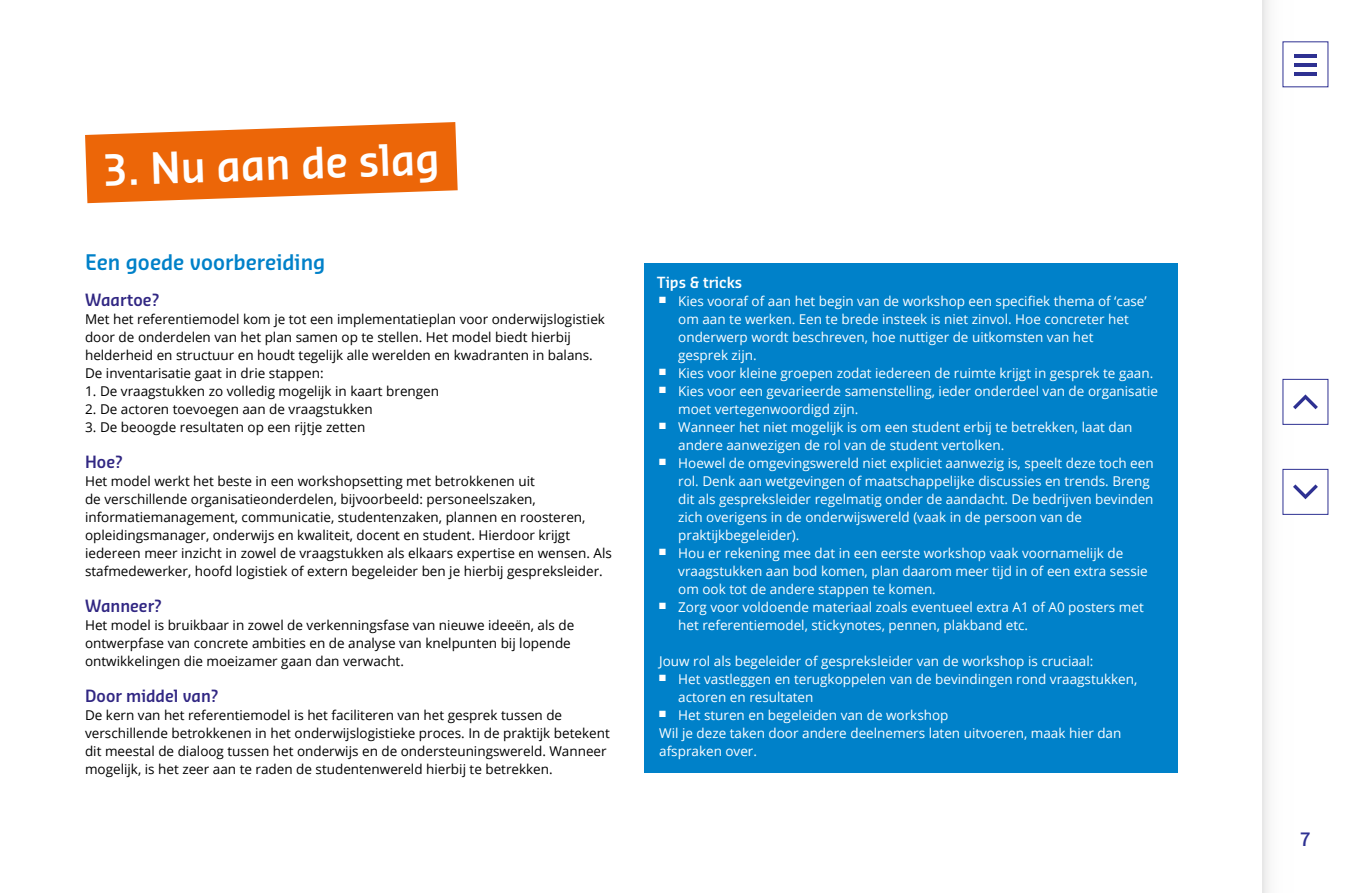
<style>
.page{position:relative;width:1348px;height:893px;background:#fff}
.page>*{position:absolute;margin:0;border:0;box-sizing:border-box;transform-origin:0 0}
.t1{font:600 42.15px "Sansa Sm Con Pro";color:#fff}
.t2{font:600 21px "Sansa Sm Con Pro";color:#0081c9}
.t3{font:600 18px "Sansa Sm Con Pro";color:#2e3192}
.t4{font:600 16.5px "Sansa Sm Con Pro";color:#312783}
.t5{font:600 15px "Sansa Sm Con Pro";color:#fff}
.t6{font:13.5px/18px "Open Sans";color:#fff}
.t7{font:13.5px/18px "Open Sans";color:#000}
</style>
<div class="page">
<div style="left:1263px;top:0;width:45px;height:893px;background:linear-gradient(to right,#f5f5f5,#fff)"></div>
<div style="left:1282px;top:41px;width:46px;height:46px;background:#fff"></div>
<hr style="left:1294px;top:54px;width:23px;height:4px;background:#2e3192">
<hr style="left:1294px;top:72px;width:23px;height:4px;background:#2e3192">
<hr style="left:1294px;top:63px;width:23px;height:4px;background:#2e3192">
<div style="left:1282px;top:469px;width:46px;height:46px;background:#fff;border:1px solid #2e3192"></div>
<svg style="left:1293px;top:484px;width:25px;height:15px"></svg>
<div style="left:1282px;top:379px;width:46px;height:46px;background:#fff;border:1px solid #2e3192"></div>
<svg style="left:1293px;top:394px;width:25px;height:15px"></svg>
<svg style="left:85px;top:122px;width:373px;height:81px"></svg>
<div style="left:644px;top:263px;width:534px;height:41px;background:#0081c9"></div>
<div style="left:644px;top:283px;width:534px;height:57px;background:#0081c9"></div>
<div style="left:644px;top:337px;width:534px;height:39px;background:#0081c9"></div>
<div style="left:644px;top:373px;width:534px;height:57px;background:#0081c9"></div>
<div style="left:644px;top:427px;width:534px;height:39px;background:#0081c9"></div>
<div style="left:644px;top:445px;width:534px;height:93px;background:#0081c9"></div>
<div style="left:644px;top:535px;width:534px;height:75px;background:#0081c9"></div>
<div style="left:644px;top:589px;width:534px;height:57px;background:#0081c9"></div>
<div style="left:644px;top:643px;width:534px;height:39px;background:#0081c9"></div>
<div style="left:644px;top:679px;width:534px;height:39px;background:#0081c9"></div>
<div style="left:644px;top:715px;width:534px;height:39px;background:#0081c9"></div>
<div style="left:644px;top:733px;width:534px;height:39px;background:#0081c9"></div>
<h1 class="t1" style="left:102px;top:141px;width:338px;rotate:-2deg">3. Nu aan de slag</h1>
<h2 class="t2" style="left:85px;top:248px;width:242px">Een goede voorbereiding</h2>
<p class="t4" style="left:85px;top:288px;width:76px">Waartoe?</p>
<p class="t7" style="left:85px;top:310px;width:521px">Met het referentiemodel kom je tot een implementatieplan voor onderwijslogistiek door de onderdelen van het plan samen op te stellen. Het model biedt hierbij helderheid en structuur en houdt tegelijk alle werelden en kwadranten in balans.<br>De inventarisatie gaat in drie stappen:</p>
<p class="t7" style="left:85px;top:382px;width:356px">1. De vraagstukken zo volledig mogelijk in kaart brengen</p>
<p class="t7" style="left:85px;top:400px;width:289px">2. De actoren toevoegen aan de vraagstukken</p>
<p class="t7" style="left:85px;top:418px;width:282px">3. De beoogde resultaten op een rijtje zetten</p>
<p class="t4" style="left:85px;top:450px;width:39px">Hoe?</p>
<p class="t7" style="left:85px;top:472px;width:528px">Het model werkt het beste in een workshopsetting met betrokkenen uit<br>de verschillende organisatieonderdelen, bijvoorbeeld: personeelszaken, informatiemanagement, communicatie, studentenzaken, plannen en roosteren, opleidingsmanager, onderwijs en kwaliteit, docent en student. Hierdoor krijgt iedereen meer inzicht in zowel de vraagstukken als elkaars expertise en wensen. Als stafmedewerker, hoofd logistiek of extern begeleider ben je hierbij gespreksleider.</p>
<p class="t4" style="left:85px;top:594px;width:78px">Wanneer?</p>
<p class="t7" style="left:85px;top:616px;width:491px">Het model is bruikbaar in zowel de verkenningsfase van nieuwe ideeën, als de ontwerpfase van concrete ambities en de analyse van knelpunten bij lopende ontwikkelingen die moeizamer gaan dan verwacht.</p>
<p class="t4" style="left:85px;top:684px;width:135px">Door middel van?</p>
<p class="t7" style="left:85px;top:706px;width:526px">De kern van het referentiemodel is het faciliteren van het gesprek tussen de verschillende betrokkenen in het onderwijslogistieke proces. In de praktijk betekent dit meestal de dialoog tussen het onderwijs en de ondersteuningswereld. Wanneer mogelijk, is het zeer aan te raden de studentenwereld hierbij te betrekken.</p>
<p class="t5" style="left:657px;top:272px;width:87px">Tips &amp; tricks</p>
<p class="t6" style="left:678px;top:292px;width:470px;text-indent:-19px">■ Kies vooraf of aan het begin van de workshop een specifiek thema of ‘case’ om aan te werken. Een te brede insteek is niet zinvol. Hoe concreter het onderwerp wordt beschreven, hoe nuttiger de uitkomsten van het<br>gesprek zijn.</p>
<p class="t6" style="left:659px;top:364px;width:496px">■ Kies voor kleine groepen zodat iedereen de ruimte krijgt in gesprek te gaan.</p>
<p class="t6" style="left:678px;top:382px;width:481px;text-indent:-19px">■ Kies voor een gevarieerde samenstelling, ieder onderdeel van de organisatie moet vertegenwoordigd zijn.</p>
<p class="t6" style="left:678px;top:418px;width:456px;text-indent:-19px">■ Wanneer het niet mogelijk is om een student erbij te betrekken, laat dan andere aanwezigen de rol van de student vertolken.</p>
<p class="t6" style="left:678px;top:454px;width:477px;text-indent:-19px">■ Hoewel de omgevingswereld niet expliciet aanwezig is, speelt deze toch een rol. Denk aan wetgevingen of maatschappelijke discussies en trends. Breng dit als gespreksleider regelmatig onder de aandacht. De bedrijven bevinden zich overigens in de onderwijswereld (vaak in de persoon van de praktijkbegeleider).</p>
<p class="t6" style="left:678px;top:544px;width:471px;text-indent:-19px">■ Hou er rekening mee dat in een eerste workshop vaak voornamelijk de vraagstukken aan bod komen, plan daarom meer tijd in of een extra sessie om ook tot de andere stappen te komen.</p>
<p class="t6" style="left:678px;top:598px;width:467px;text-indent:-19px">■ Zorg voor voldoende materiaal zoals eventueel extra A1 of A0 posters met het referentiemodel, stickynotes, pennen, plakband etc.</p>
<p class="t6" style="left:659px;top:652px;width:436px">Jouw rol als begeleider of gespreksleider van de workshop is cruciaal:</p>
<p class="t6" style="left:678px;top:670px;width:461px;text-indent:-19px">■ Het vastleggen en terugkoppelen van de bevindingen rond vraagstukken, actoren en resultaten</p>
<p class="t6" style="left:659px;top:706px;width:464px">■ Het sturen en begeleiden van de workshop<br>Wil je deze taken door andere deelnemers laten uitvoeren, maak hier dan afspraken over.</p>
<h3 class="t3" style="left:1300px;top:827px;width:12px">7</h3>
</div>
